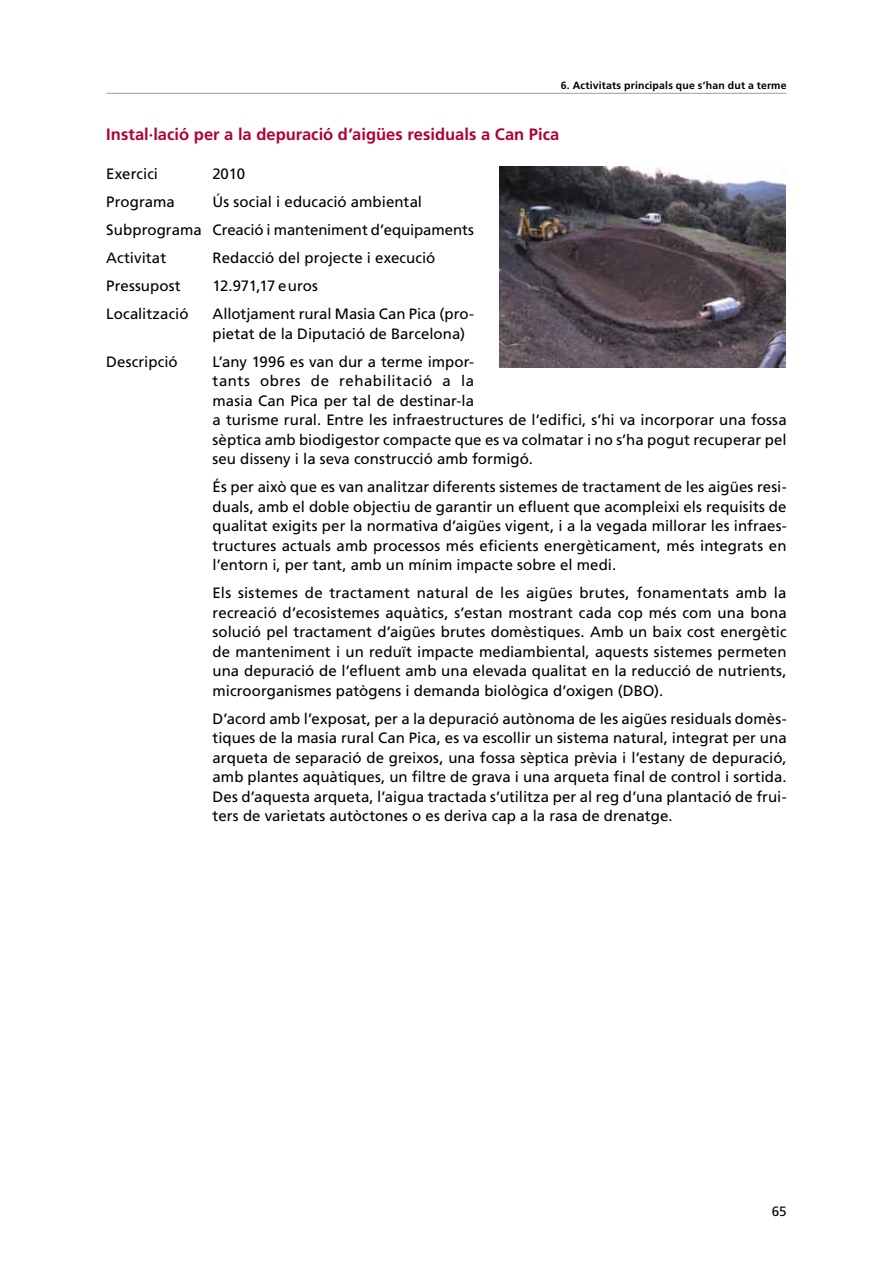
<style>
.page{position:relative;width:893px;height:1263px;background:#fff}
.page>*{position:absolute;margin:0;border:0;box-sizing:border-box;transform-origin:0 0}
.t1{font:700 16.5px "Frutiger LT Std";letter-spacing:.005em;color:#b10035}
.t2{font:15px/19.5px "Frutiger LT Std";color:#000}
.t3{font:13.5px "Frutiger LT Std";color:#000}
.t4{font:700 10.5px "Frutiger LT Std";letter-spacing:.015em;color:#000}
</style>
<div class="page">
<hr style="left:106px;top:93px;width:681px;height:1px;background:#9c9e9f">
<img style="left:500px;top:167px;width:286px;height:201px">
<p class="t4" style="left:561px;top:79px;width:227px">6. Activitats principals que s’han dut a terme</p>
<p class="t1" style="left:106px;top:125px;width:455px">Instal·lació per a la depuració d’aigües residuals a Can Pica</p>
<p class="t2" style="left:106px;top:164px;width:53px">Exercici</p>
<p class="t2" style="left:213px;top:164px;width:34px">2010</p>
<p class="t2" style="left:106px;top:192px;width:70px">Programa</p>
<p class="t2" style="left:106px;top:188px;width:369px;line-height:28px;text-indent:106px">Ús social i educació ambiental<br>Subprograma Creació i manteniment d’equipaments<br>Activitat</p>
<p class="t2" style="left:213px;top:248px;width:224px">Redacció del projecte i execució</p>
<p class="t2" style="left:106px;top:276px;width:76px">Pressupost</p>
<p class="t2" style="left:213px;top:276px;width:107px">12.971,17 euros</p>
<p class="t2" style="left:106px;top:304px;width:84px">Localització</p>
<p class="t2" style="left:213px;top:304px;width:263px">Allotjament rural Masia Can Pica (pro&shy;pietat de la Diputació de Barcelona)</p>
<p class="t2" style="left:106px;top:352px;width:73px">Descripció</p>
<p class="t2" style="left:213px;top:352px;width:576px">L’any 1996 es van dur a terme impor-<br>tants obres de rehabilitació a la<br>masia Can Pica per tal de destinar-la<br>a turisme rural. Entre les infraestructures de l’edifici, s’hi va incorporar una fossa sèptica amb biodigestor compacte que es va colmatar i no s’ha pogut recuperar pel seu disseny i la seva construcció amb formigó.</p>
<p class="t2" style="left:213px;top:477px;width:576px;text-align:justify">És per això que es van analitzar diferents sistemes de tractament de les aigües resi&shy;duals, amb el doble objectiu de garantir un efluent que acompleixi els requisits de qualitat exigits per la normativa d’aigües vigent, i a la vegada millorar les infraes&shy;tructures actuals amb processos més eficients energèticament, més integrats en l’entorn i, per tant, amb un mínim impacte sobre el medi.</p>
<p class="t2" style="left:213px;top:583px;width:576px;text-align:justify">Els sistemes de tractament natural de les aigües brutes, fonamentats amb la recreació d’ecosistemes aquàtics, s’estan mostrant cada cop més com una bona solució pel tractament d’aigües brutes domèstiques. Amb un baix cost energètic de manteniment i un reduït impacte mediambiental, aquests sistemes permeten una depuració de l’efluent amb una elevada qualitat en la reducció de nutrients, microorganismes patògens i demanda biològica d’oxigen (DBO).</p>
<p class="t2" style="left:213px;top:709px;width:576px;text-align:justify">D’acord amb l’exposat, per a la depuració autònoma de les aigües residuals domès&shy;tiques de la masia rural Can Pica, es va escollir un sistema natural, integrat per una arqueta de separació de greixos, una fossa sèptica prèvia i l’estany de depuració, amb plantes aquàtiques, un filtre de grava i una arqueta final de control i sortida.<br>Des d’aquesta arqueta, l’aigua tractada s’utilitza per al reg d’una plantació de frui&shy;ters de varietats autòctones o es deriva cap a la rasa de drenatge.</p>
<p class="t3" style="left:772px;top:1203px;width:17px">65</p>
</div>
